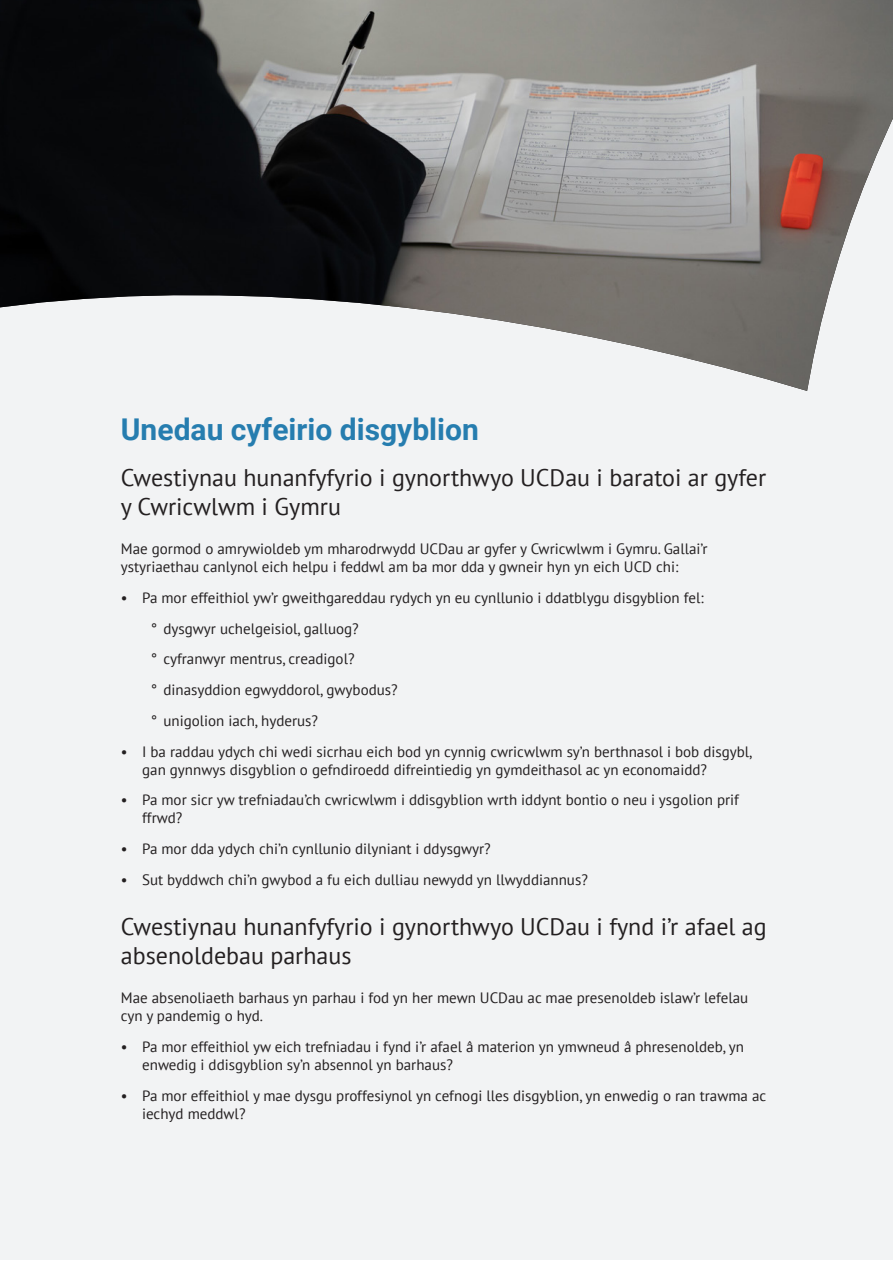
<style>
.page{position:relative;width:893px;height:1263px;background:#fff}
.page>*{position:absolute;margin:0;border:0;box-sizing:border-box;transform-origin:0 0}
.t1{font:700 30px "Roboto";color:#267daf}
.t2{font:24px/28.8px "PT Sans";color:#231f20}
.t3{font:15px/18px "PT Sans";color:#231f20}
</style>
<div class="page">
<div style="left:1px;top:1px;width:892px;height:1259px;background:#f2f3f4"></div>
<img style="left:0;top:0;width:893px;height:391px">
<h1 class="t1" style="left:121px;top:408px;width:359px">Unedau cyfeirio disgyblion</h1>
<h2 class="t2" style="left:121px;top:463px;width:647px">Cwestiynau hunanfyfyrio i gynorthwyo UCDau i baratoi ar gyfer y Cwricwlwm i Gymru</h2>
<p class="t3" style="left:121px;top:539px;width:588px">Mae gormod o amrywioldeb ym mharodrwydd UCDau ar gyfer y Cwricwlwm i Gymru. Gallai’r ystyriaethau canlynol eich helpu i feddwl am ba mor dda y gwneir hyn yn eich UCD chi:</p>
<p class="t3" style="left:121px;top:588px;width:584px">• Pa mor effeithiol yw’r gweithgareddau rydych yn eu cynllunio i ddatblygu disgyblion fel:</p>
<p class="t3" style="left:151px;top:619px;width:210px">° dysgwyr uchelgeisiol, galluog?</p>
<p class="t3" style="left:151px;top:650px;width:205px">° cyfranwyr mentrus, creadigol?</p>
<p class="t3" style="left:151px;top:680px;width:249px">° dinasyddion egwyddorol, gwybodus?</p>
<p class="t3" style="left:151px;top:711px;width:169px">° unigolion iach, hyderus?</p>
<p class="t3" style="left:142px;top:742px;width:612px;text-indent:-21px">• I ba raddau ydych chi wedi sicrhau eich bod yn cynnig cwricwlwm sy’n berthnasol i bob disgybl, gan gynnwys disgyblion o gefndiroedd difreintiedig yn gymdeithasol ac yn economaidd?</p>
<p class="t3" style="left:142px;top:791px;width:598px;text-indent:-21px">• Pa mor sicr yw trefniadau’ch cwricwlwm i ddisgyblion wrth iddynt bontio o neu i ysgolion prif ffrwd?</p>
<p class="t3" style="left:121px;top:839px;width:371px">• Pa mor dda ydych chi’n cynllunio dilyniant i ddysgwyr?</p>
<p class="t3" style="left:121px;top:870px;width:468px">• Sut byddwch chi’n gwybod a fu eich dulliau newydd yn llwyddiannus?</p>
<h2 class="t2" style="left:121px;top:911px;width:647px">Cwestiynau hunanfyfyrio i gynorthwyo UCDau i fynd i’r afael ag absenoldebau parhaus</h2>
<p class="t3" style="left:121px;top:988px;width:629px">Mae absenoliaeth barhaus yn parhau i fod yn her mewn UCDau ac mae presenoldeb islaw’r lefelau cyn y pandemig o hyd.</p>
<p class="t3" style="left:142px;top:1037px;width:603px;text-indent:-21px">• Pa mor effeithiol yw eich trefniadau i fynd i’r afael â materion yn ymwneud â phresenoldeb, yn enwedig i ddisgyblion sy’n absennol yn barhaus?</p>
<p class="t3" style="left:142px;top:1086px;width:626px;text-indent:-21px">• Pa mor effeithiol y mae dysgu proffesiynol yn cefnogi lles disgyblion, yn enwedig o ran trawma ac iechyd meddwl?</p>
</div>
